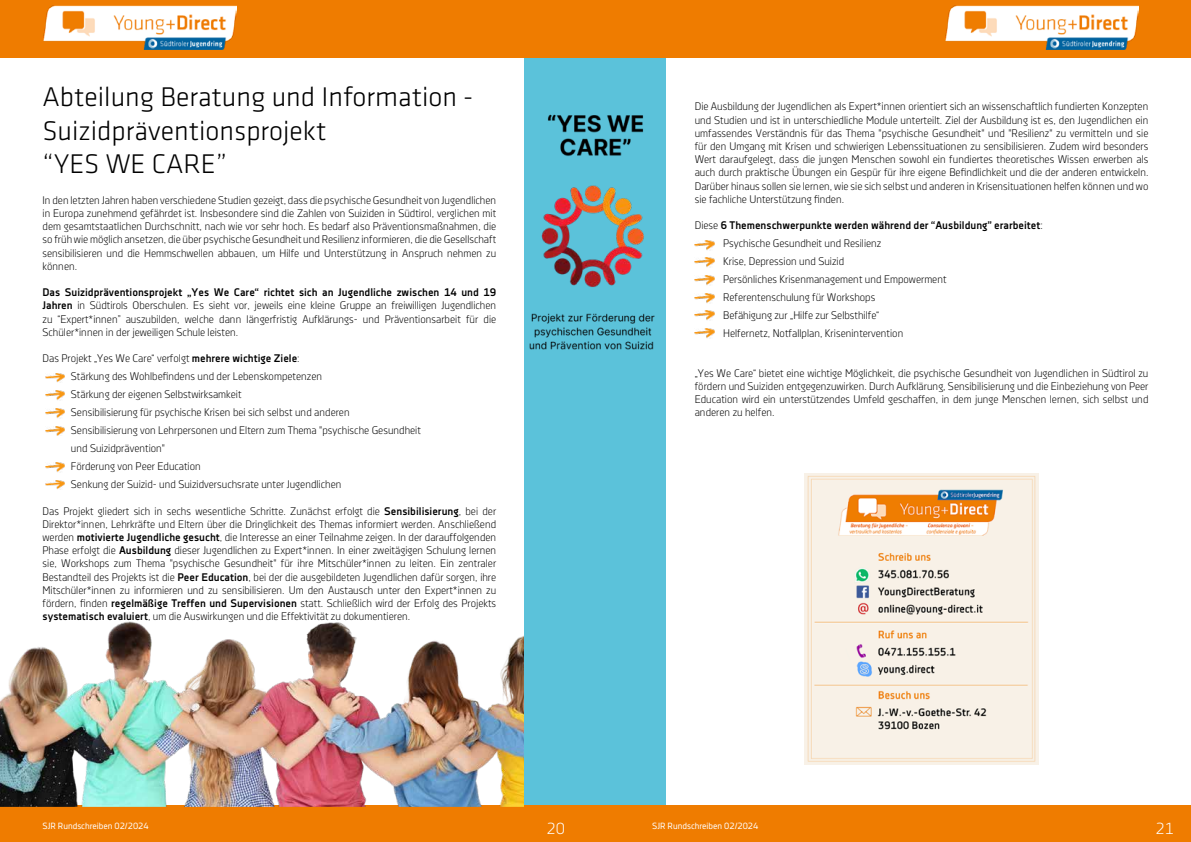
<style>
.page{position:relative;width:1191px;height:842px;background:#fff}
.page>*{position:absolute;margin:0;border:0;box-sizing:border-box;transform-origin:0 0}
.t1{font:300 28px/33.6px "Klavika";color:#000}
.t2{font:16px "Decima Nova Pro Lt";color:#fff}
.t3{font:11px/13.2px "Decima Nova Pro Lt";color:#000;text-align:justify}
.t4{font:700 11px "Decima Nova Pro";color:#000}
.t5{font:9px "Decima Nova Pro";color:#fff}
.s1{font-family:"Decima Nova Pro";font-weight:700}
.s2{font-family:"Decima Nova Pro Lt";font-weight:400}
</style>
<div class="page">
<div style="left:524px;top:0;width:142px;height:829px;background:#5bc2da"></div>
<div style="left:0;top:806px;width:1191px;height:36px;background:#ef7c00"></div>
<div style="left:0;top:0;width:1191px;height:58px;background:#ef7c00"></div>
<img style="left:945px;top:6px;width:193px;height:43px">
<img style="left:43px;top:6px;width:194px;height:43px">
<img style="left:529px;top:114px;width:126px;height:236px">
<img style="left:45px;top:373px;width:20px;height:10px">
<img style="left:0;top:621px;width:524px;height:186px">
<img style="left:804px;top:473px;width:235px;height:292px">
<img style="left:694px;top:240px;width:20px;height:10px">
<img style="left:694px;top:258px;width:20px;height:9px">
<img style="left:694px;top:293px;width:20px;height:10px">
<img style="left:694px;top:276px;width:20px;height:9px">
<img style="left:694px;top:311px;width:20px;height:9px">
<img style="left:694px;top:329px;width:20px;height:9px">
<img style="left:45px;top:391px;width:20px;height:9px">
<img style="left:45px;top:409px;width:20px;height:9px">
<img style="left:45px;top:426px;width:20px;height:10px">
<img style="left:45px;top:462px;width:20px;height:10px">
<img style="left:45px;top:480px;width:20px;height:10px">
<h1 class="t1" style="left:43px;top:80px;width:432px">Abteilung Beratung und Information -<br>Suizidpräventionsprojekt<br>“YES WE CARE”</h1>
<p class="t3" style="left:43px;top:193px;width:455px">In den letzten Jahren haben verschiedene Studien gezeigt, dass die psychische Gesundheit von Jugendlichen in Europa zunehmend gefährdet ist. Insbesondere sind die Zahlen von Suiziden in Südtirol, verglichen mit dem gesamtstaatlichen Durchschnitt, nach wie vor sehr hoch. Es bedarf also Präventionsmaßnahmen, die so früh wie möglich ansetzen, die über psychische Gesundheit und Resilienz informieren, die die Gesellschaft sensibilisieren und die Hemmschwellen abbauen, um Hilfe und Unterstützung in Anspruch nehmen zu können.</p>
<p class="t4" style="left:43px;top:286px;width:455px">Das Suizidpräventionsprojekt „Yes We Care“ richtet sich an Jugendliche zwischen 14 und 19</p>
<p class="t3" style="left:43px;top:299px;width:455px"><span class="s1">Jahren</span> in Südtirols Oberschulen. Es sieht vor, jeweils eine kleine Gruppe an freiwilligen Jugendlichen zu “Expert*innen” auszubilden, welche dann längerfristig Aufklärungs- und Präventionsarbeit für die Schüler*innen in der jeweiligen Schule leisten.</p>
<p class="t3" style="left:71px;top:349px;width:351px;line-height:18px;text-align:left;text-indent:-28px">Das Projekt „Yes We Care“ verfolgt <span class="s1">mehrere wichtige Ziele</span>:<br>Stärkung des Wohlbefindens und der Lebenskompetenzen<br>Stärkung der eigenen Selbstwirksamkeit<br>Sensibilisierung für psychische Krisen bei sich selbst und anderen<br>Sensibilisierung von Lehrpersonen und Eltern zum Thema "psychische Gesundheit und Suizidprävention"<br>Förderung von Peer Education<br>Senkung der Suizid- und Suizidversuchsrate unter Jugendlichen</p>
<p class="t3" style="left:43px;top:504px;width:455px">Das Projekt gliedert sich in sechs wesentliche Schritte. Zunächst erfolgt die <span class="s1">Sensibilisierung</span>, bei der Direktor*innen, Lehrkräfte und Eltern über die Dringlichkeit des Themas informiert werden. Anschließend werden <span class="s1">motivierte Jugendliche gesucht</span>, die Interesse an einer Teilnahme zeigen. In der darauffolgenden Phase erfolgt die <span class="s1">Ausbildung</span> dieser Jugendlichen zu Expert*innen. In einer zweitägigen Schulung lernen sie, Workshops zum Thema "psychische Gesundheit" für ihre Mitschüler*innen zu leiten. Ein zentraler Bestandteil des Projekts ist die <span class="s1">Peer Education</span>, bei der die ausgebildeten Jugendlichen dafür sorgen, ihre Mitschüler*innen zu informieren und zu sensibilisieren. Um den Austausch unter den Expert*innen zu fördern, finden <span class="s1">regelmäßige Treffen und Supervisionen</span> statt. Schließlich wird der Erfolg des Projekts <span class="s1">systematisch evaluiert</span>, um die Auswirkungen und die Effektivität zu dokumentieren.</p>
<p class="t3" style="left:694px;top:100px;width:455px">Die Ausbildung der Jugendlichen als Expert*innen orientiert sich an wissenschaftlich fundierten Konzepten und Studien und ist in unterschiedliche Module unterteilt. Ziel der Ausbildung ist es, den Jugendlichen ein umfassendes Verständnis für das Thema "psychische Gesundheit" und "Resilienz" zu vermitteln und sie für den Umgang mit Krisen und schwierigen Lebenssituationen zu sensibilisieren. Zudem wird besonders Wert daraufgelegt, dass die jungen Menschen sowohl ein fundiertes theoretisches Wissen erwerben als auch durch praktische Übungen ein Gespür für ihre eigene Befindlichkeit und die der anderen entwickeln.<br>Darüber hinaus sollen sie lernen, wie sie sich selbst und anderen in Krisensituationen helfen können und wo sie fachliche Unterstützung finden.</p>
<p class="t4" style="left:694px;top:219px;width:349px"><span class="s2">Diese</span> 6 Themenschwerpunkte werden während der “Ausbildung” erarbeitet<span class="s2">:</span></p>
<p class="t3" style="left:723px;top:234px;width:225px;line-height:18px;text-align:left">Psychische Gesundheit und Resilienz<br>Krise, Depression und Suizid<br>Persönliches Krisenmanagement und Empowerment Referentenschulung für Workshops<br>Befähigung zur „Hilfe zur Selbsthilfe“<br>Helfernetz, Notfallplan, Krisenintervention</p>
<p class="t3" style="left:694px;top:366px;width:455px">„Yes We Care“ bietet eine wichtige Möglichkeit, die psychische Gesundheit von Jugendlichen in Südtirol zu fördern und Suiziden entgegenzuwirken. Durch Aufklärung, Sensibilisierung und die Einbeziehung von Peer Education wird ein unterstützendes Umfeld geschaffen, in dem junge Menschen lernen, sich selbst und anderen zu helfen.</p>
<p class="t5" style="left:43px;top:821px;width:108px">SJR Rundschreiben 02/2024</p>
<p class="t5" style="left:652px;top:821px;width:108px">SJR Rundschreiben 02/2024</p>
<p class="t5" style="left:654px;top:821px;width:108px">SJR Rundschreiben 02/2024</p>
<h2 class="t2" style="left:546px;top:819px;width:20px">20</h2>
<h2 class="t2" style="left:1155px;top:819px;width:20px">21</h2>
</div>
